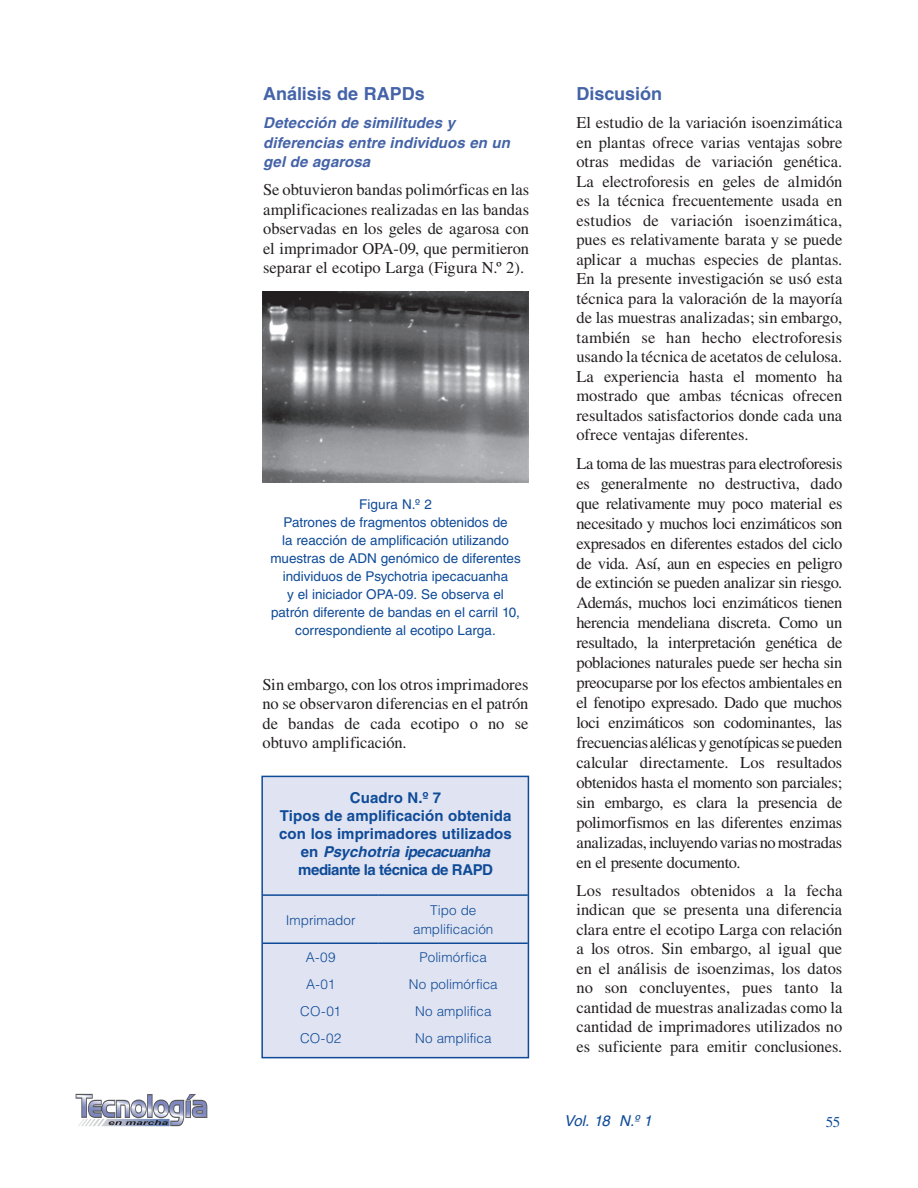
<style>
.page{position:relative;width:918px;height:1188px;background:#fff}
.page>*{position:absolute;margin:0;border:0;box-sizing:border-box;transform-origin:0 0}
.t1{font:700 18px "Helvetica";letter-spacing:-.005em;color:#4463a8}
.t2{font:16.5px/19.5px "Times";letter-spacing:-.005em;color:#231f20;text-align:justify}
.t3{font:700 15px/18px "Helvetica";letter-spacing:.005em;color:#0f4b98;text-align:center}
.t4{font:italic 700 15px/19.5px "Helvetica";letter-spacing:.005em;color:#4463a8}
.t5{font:italic 15px "Helvetica";color:#0f4b98}
.t6{font:15px "Times";color:#0f4b98}
.t7{font:13.5px/18px "Helvetica";color:#0f4b98;text-align:center}
.t8{font:300 13.5px/19.5px "Helvetica";letter-spacing:.005em;color:#0f4b98;text-align:center}
.s1{font-style:italic}
</style>
<div class="page">
<svg style="left:76px;top:1094px;width:131px;height:32px"></svg>
<img style="left:263px;top:292px;width:265px;height:190px">
<div style="left:262px;top:776px;width:266px;height:282px;background:#e0e3f1"></div>
<div style="left:261px;top:776px;width:268px;height:282px;border:2px solid #0f4b98"></div>
<hr style="left:263px;top:894px;width:116px;height:2px;background:#0f4b98">
<hr style="left:379px;top:894px;width:149px;height:2px;background:#0f4b98">
<hr style="left:263px;top:942px;width:116px;height:2px;background:#0f4b98">
<hr style="left:379px;top:942px;width:149px;height:2px;background:#0f4b98">
<p class="t1" style="left:263px;top:83px;width:163px">Análisis de RAPDs</p>
<p class="t4" style="left:263px;top:113px;width:248px">Detección de similitudes y diferencias entre individuos en un gel de agarosa</p>
<p class="t2" style="left:263px;top:180px;width:267px">Se obtuvieron bandas polimórficas en las amplificaciones realizadas en las bandas observadas en los geles de agarosa con el imprimador OPA-09, que permitieron separar el ecotipo Larga (Figura N.º 2).</p>
<p class="t7" style="left:270px;top:496px;width:252px">Figura N.º 2<br>Patrones de fragmentos obtenidos de<br>la reacción de amplificación utilizando muestras de ADN genómico de diferentes individuos de Psychotria ipecacuanha<br>y el iniciador OPA-09. Se observa el patrón diferente de bandas en el carril 10, correspondiente al ecotipo Larga.</p>
<p class="t2" style="left:263px;top:675px;width:267px">Sin embargo, con los otros imprimadores no se observaron diferencias en el patrón de bandas de cada ecotipo o no se obtuvo amplificación.</p>
<p class="t3" style="left:279px;top:788px;width:234px">Cuadro N.º 7<br>Tipos de amplificación obtenida con los imprimadores utilizados en <span class="s1">Psychotria ipecacuanha </span>mediante la técnica de RAPD</p>
<p class="t8" style="left:286px;top:910px;width:71px">Imprimador</p>
<p class="t8" style="left:413px;top:900px;width:82px">Tipo de amplificación</p>
<p class="t8" style="left:306px;top:948px;width:31px">A-09</p>
<p class="t8" style="left:420px;top:948px;width:69px">Polimórfica</p>
<p class="t8" style="left:306px;top:974px;width:31px">A-01</p>
<p class="t8" style="left:409px;top:974px;width:91px">No polimórfica</p>
<p class="t8" style="left:300px;top:1001px;width:42px">CO-01</p>
<p class="t8" style="left:415px;top:1001px;width:78px">No amplifica</p>
<p class="t8" style="left:300px;top:1028px;width:43px">CO-02</p>
<p class="t8" style="left:415px;top:1028px;width:78px">No amplifica</p>
<p class="t1" style="left:576px;top:83px;width:87px">Discusión</p>
<p class="t2" style="left:576px;top:113px;width:268px">El estudio de la variación isoenzimática en plantas ofrece varias ventajas sobre otras medidas de variación genética.<br>La electroforesis en geles de almidón es la técnica frecuentemente usada en estudios de variación isoenzimática, pues es relativamente barata y se puede aplicar a muchas especies de plantas.<br>En la presente investigación se usó esta técnica para la valoración de la mayoría de las muestras analizadas; sin embargo, también se han hecho electroforesis usando la técnica de acetatos de celulosa.<br>La experiencia hasta el momento ha mostrado que ambas técnicas ofrecen resultados satisfactorios donde cada una ofrece ventajas diferentes.</p>
<p class="t2" style="left:576px;top:453px;width:267px;line-height:20px">La toma de las muestras para electroforesis es generalmente no destructiva, dado que relativamente muy poco material es necesitado y muchos loci enzimáticos son expresados en diferentes estados del ciclo de vida. Así, aun en especies en peligro de extinción se pueden analizar sin riesgo.<br>Además, muchos loci enzimáticos tienen herencia mendeliana discreta. Como un resultado, la interpretación genética de poblaciones naturales puede ser hecha sin preocuparse por los efectos ambientales en el fenotipo expresado. Dado que muchos loci enzimáticos son codominantes, las frecuencias alélicas y genotípicas se pueden calcular directamente. Los resultados obtenidos hasta el momento son parciales; sin embargo, es clara la presencia de polimorfismos en las diferentes enzimas analizadas, incluyendo varias no mostradas en el presente documento.</p>
<p class="t2" style="left:576px;top:880px;width:267px">Los resultados obtenidos a la fecha indican que se presenta una diferencia clara entre el ecotipo Larga con relación a los otros. Sin embargo, al igual que en el análisis de isoenzimas, los datos no son concluyentes, pues tanto la cantidad de muestras analizadas como la cantidad de imprimadores utilizados no es suficiente para emitir conclusiones.</p>
<p class="t5" style="left:564px;top:1112px;width:89px">Vol. 18 N.º 1</p>
<p class="t6" style="left:826px;top:1114px;width:16px">55</p>
</div>
